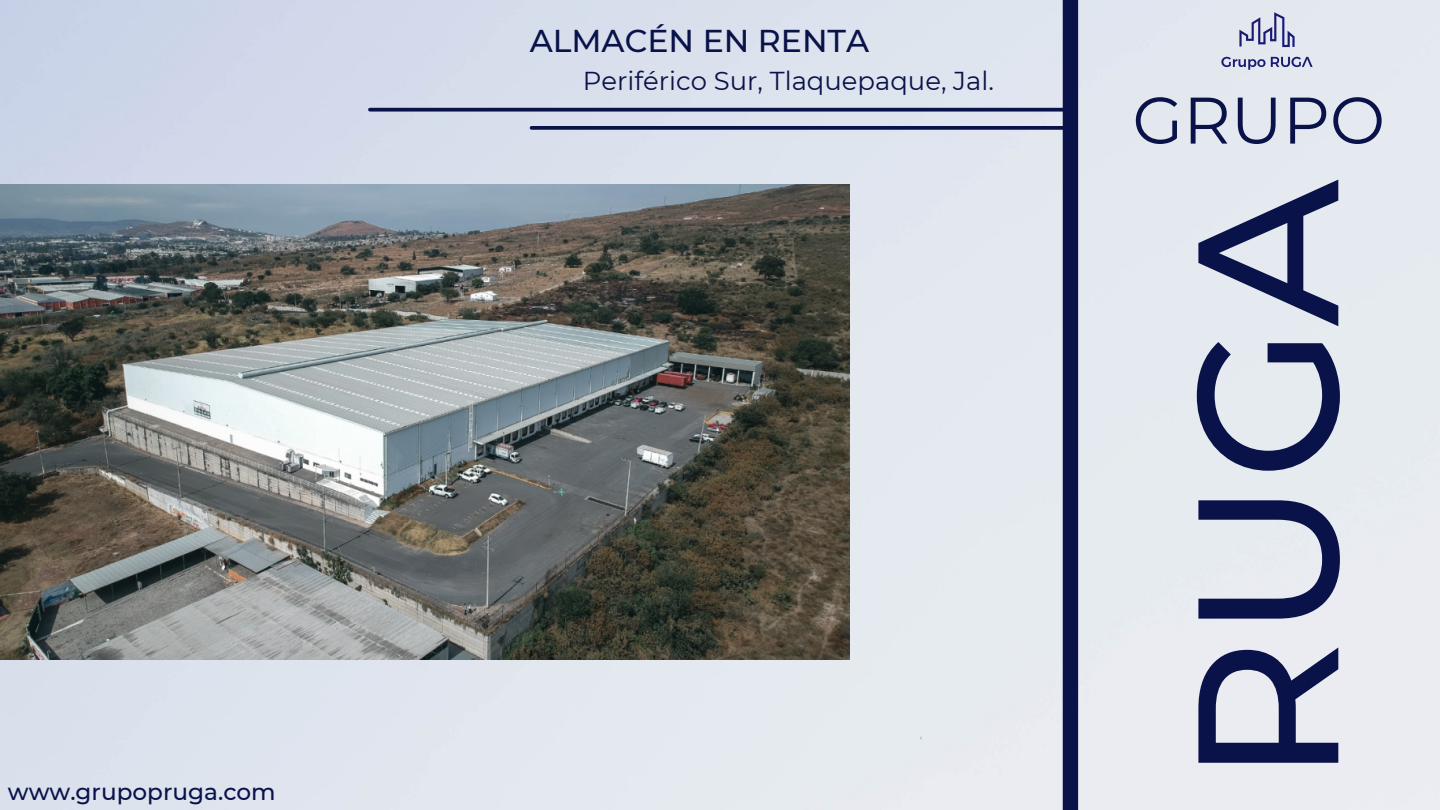
<style>
.page{position:relative;width:1440px;height:810px;background:#fff}
.page>*{position:absolute;margin:0;border:0;box-sizing:border-box;transform-origin:0 0}
.t1{font:500 199.9px "Montserrat";color:#0a1349}
.t2{font:65.7px "Montserrat";color:#0a1349}
.t3{font:500 31.5px "Montserrat";color:#0a1349}
.t4{font:25.9px "Montserrat";color:#0a1349}
.t5{font:500 23.2px "Montserrat";color:#0a1349}
</style>
<div class="page">
<img style="left:0;top:0;width:1440px;height:810px">
<div style="left:1063px;top:0;width:15px;height:810px;background:#0a1349"></div>
<img style="left:1220px;top:9px;width:94px;height:63px">
<svg style="left:532px;top:126px;width:536px;height:4px;background:#161f53"></svg>
<svg style="left:370px;top:108px;width:700px;height:4px;background:#21295b"></svg>
<img style="left:0;top:184px;width:850px;height:476px">
<p class="t5" style="left:8px;top:777px;width:269px">www.grupopruga.com</p>
<p class="t3" style="left:530px;top:21px;width:341px">ALMACÉN EN RENTA</p>
<p class="t4" style="left:583px;top:65px;width:413px">Periférico Sur, Tlaquepaque, Jal.</p>
<p class="t2" style="left:1132px;top:80px;width:254px">GRUPO</p>
<p class="t1" style="left:1145px;top:784px;width:606px;rotate:-90deg">RUGA</p>
</div>
